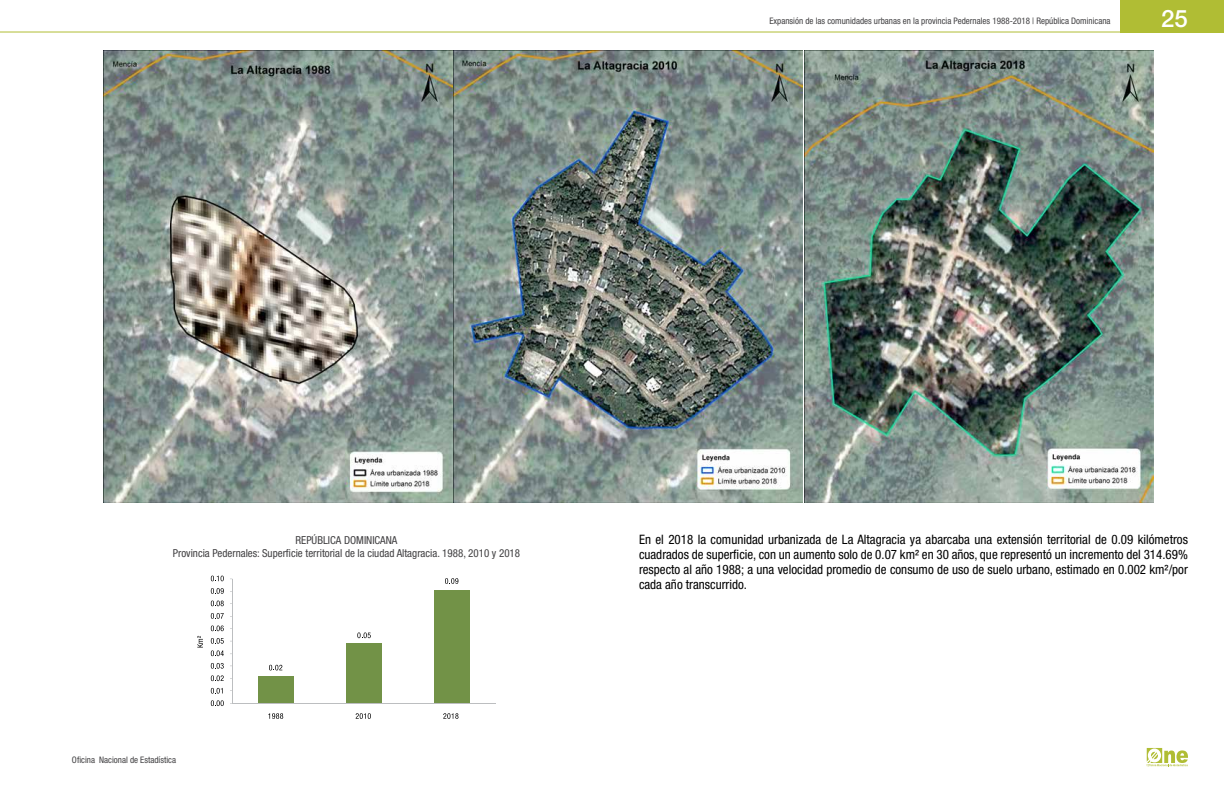
<style>
.page{position:relative;width:1224px;height:792px;background:#fff}
.page>*{position:absolute;margin:0;border:0;box-sizing:border-box;transform-origin:0 0}
.t1{font:500 24px "Helvetica Neue LT Std";color:#fff}
.t2{font:condensed 13px/15px "Helvetica Neue LT Std";color:#000;text-align:justify}
.t3{font:condensed 11px/13px "Helvetica Neue LT Std";color:#414042;text-align:center}
.t4{font:condensed 9px "Helvetica Neue LT Std";color:#414042}
</style>
<div class="page">
<div style="left:1120px;top:0;width:104px;height:33px;background:#b0bd34"></div>
<hr style="left:0;top:32px;width:1123px;height:1px;background:#b0bd34">
<svg style="left:1147px;top:748px;width:41px;height:19px"></svg>
<div style="left:259px;top:676px;width:35px;height:27px;background:#729247"></div>
<div style="left:347px;top:644px;width:35px;height:59px;background:#729247"></div>
<div style="left:434px;top:590px;width:35px;height:113px;background:#729247"></div>
<hr style="left:232px;top:579px;width:1px;height:124px;background:#bcbec0">
<hr style="left:232px;top:703px;width:264px;height:1px;background:#bcbec0">
<svg style="left:269px;top:665px;width:13px;height:6px"></svg>
<svg style="left:357px;top:633px;width:14px;height:5px"></svg>
<svg style="left:445px;top:578px;width:13px;height:6px"></svg>
<svg style="left:211px;top:700px;width:13px;height:6px"></svg>
<svg style="left:211px;top:688px;width:12px;height:6px"></svg>
<svg style="left:211px;top:675px;width:13px;height:6px"></svg>
<svg style="left:211px;top:663px;width:13px;height:6px"></svg>
<svg style="left:211px;top:650px;width:13px;height:6px"></svg>
<svg style="left:211px;top:638px;width:13px;height:6px"></svg>
<svg style="left:211px;top:626px;width:13px;height:5px"></svg>
<svg style="left:211px;top:613px;width:13px;height:6px"></svg>
<svg style="left:211px;top:601px;width:13px;height:5px"></svg>
<svg style="left:211px;top:588px;width:13px;height:6px"></svg>
<svg style="left:211px;top:576px;width:13px;height:5px"></svg>
<svg style="left:268px;top:713px;width:15px;height:6px"></svg>
<svg style="left:356px;top:713px;width:15px;height:6px"></svg>
<svg style="left:443px;top:713px;width:16px;height:6px"></svg>
<svg style="left:197px;top:636px;width:6px;height:12px"></svg>
<img style="left:103px;top:50px;width:700px;height:452px">
<img style="left:805px;top:50px;width:349px;height:452px">
<p class="t4" style="left:769px;top:16px;width:343px">Expansión de las comunidades urbanas en la provincia Pedernales 1988-2018 | República Dominicana</p>
<h1 class="t1" style="left:1161px;top:4px;width:28px">25</h1>
<p class="t3" style="left:173px;top:534px;width:349px">REPÚBLICA DOMINICANA<br>Provincia Pedernales: Superficie territorial de la ciudad Altagracia. 1988, 2010 y 2018</p>
<p class="t2" style="left:639px;top:532px;width:551px">En el 2018 la comunidad urbanizada de La Altagracia ya abarcaba una extensión territorial de 0.09 kilómetros cuadrados de superficie, con un aumento solo de 0.07 km² en 30 años, que representó un incremento del 314.69% respecto al año 1988; a una velocidad promedio de consumo de uso de suelo urbano, estimado en 0.002 km²/por cada año transcurrido.</p>
<p class="t4" style="left:72px;top:755px;width:106px">Oficina Nacional de Estadística</p>
</div>
